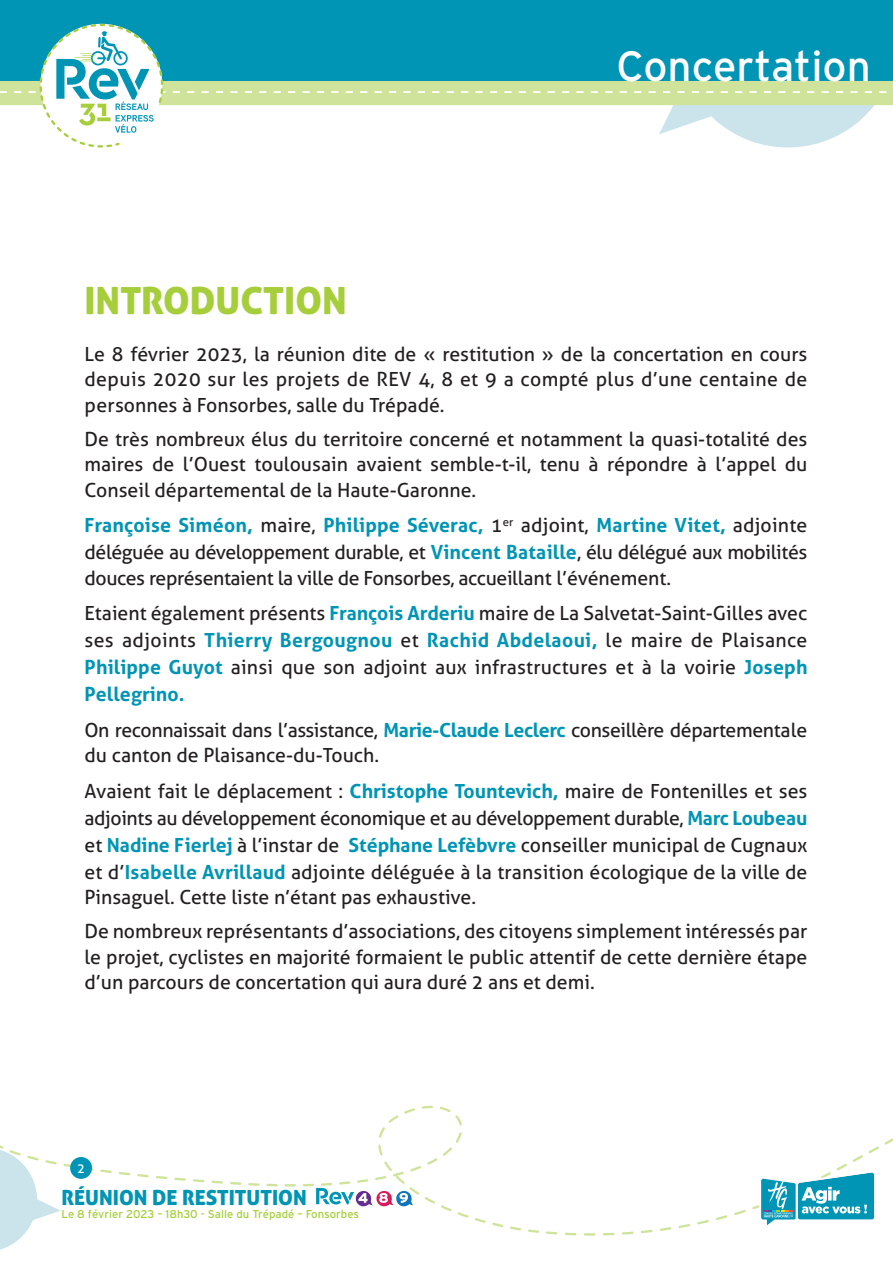
<style>
.page{position:relative;width:893px;height:1263px;background:#fff}
.page>*{position:absolute;margin:0;border:0;box-sizing:border-box;transform-origin:0 0}
.t1{font:42.3px "Interstate";color:#fff}
.t2{font:37.5px "Aller Display";color:#a6ce3b}
.t3{font:20.85px "Aller Display";color:#0095b4}
.t4{font:19.5px/25.5px "Aller";color:#231f20;text-align:justify}
.t5{font:19.5px/25.5px "Aller";letter-spacing:-.02em;color:#231f20}
.t6{font:13.2px "Aller";color:#fff}
.t7{font:11.25px "Interstate";color:#a6ce3b}
.s1{font-weight:700;color:#0095b4}
</style>
<div class="page">
<svg style="left:0;top:0;width:893px;height:148px"></svg>
<svg style="left:564px;top:1138px;width:329px;height:98px"></svg>
<svg style="left:0;top:1145px;width:223px;height:105px"></svg>
<div style="left:70px;top:1157px;width:22px;height:22px;background:#0095b4;border-radius:50%"></div>
<svg style="left:248px;top:1105px;width:291px;height:128px"></svg>
<h1 class="t1" style="left:617px;top:43px;width:256px">Concertation</h1>
<h2 class="t2" style="left:84px;top:276px;width:264px">INTRODUCTION</h2>
<p class="t4" style="left:84px;top:341px;width:724px">Le 8 février 2023, la réunion dite de « restitution » de la concertation en cours depuis 2020 sur les projets de REV 4, 8 et 9 a compté plus d’une centaine de personnes à Fonsorbes, salle du Trépadé.</p>
<p class="t4" style="left:84px;top:426px;width:724px">De très nombreux élus du territoire concerné et notamment la quasi-totalité des maires de l’Ouest toulousain avaient semble-t-il, tenu à répondre à l’appel du Conseil départemental de la Haute-Garonne.</p>
<p class="t4" style="left:84px;top:512px;width:724px;line-height:26.2px"><span class="s1">Françoise Siméon,</span> maire, <span class="s1">Philippe Séverac,</span> 1<sup>er</sup> adjoint, <span class="s1">Martine Vitet,</span> adjointe déléguée au développement durable, et <span class="s1">Vincent Bataille</span>, élu délégué aux mobilités douces représentaient la ville de Fonsorbes, accueillant l’événement.</p>
<p class="t4" style="left:84px;top:600px;width:724px;line-height:27px">Etaient également présents <span class="s1">François Arderiu</span> maire de La Salvetat-Saint-Gilles avec ses adjoints <span class="s1">Thierry Bergougnou</span> et <span class="s1">Rachid Abdelaoui,</span> le maire de Plaisance <span class="s1">Philippe Guyot</span> ainsi que son adjoint aux infrastructures et à la voirie <span class="s1">Joseph Pellegrino.</span></p>
<p class="t5" style="left:84px;top:717px;width:724px">On reconnaissait dans l’assistance, <span class="s1">Marie-Claude Leclerc</span> conseillère départementale du canton de Plaisance-du-Touch.</p>
<p class="t4" style="left:84px;top:777px;width:724px;line-height:26.7px">Avaient fait le déplacement : <span class="s1">Christophe Tountevich,</span> maire de Fontenilles et ses adjoints au développement économique et au développement durable, <span class="s1">Marc Loubeau </span>et <span class="s1">Nadine Fierlej</span> à l’instar de <span class="s1">Stéphane Lefèbvre</span> conseiller municipal de Cugnaux et d’<span class="s1">Isabelle Avrillaud</span> adjointe déléguée à la transition écologique de la ville de Pinsaguel. Cette liste n’étant pas exhaustive.</p>
<p class="t4" style="left:84px;top:918px;width:724px">De nombreux représentants d’associations, des citoyens simplement intéressés par le projet, cyclistes en majorité formaient le public attentif de cette dernière étape d’un parcours de concertation qui aura duré 2 ans et demi.</p>
<p class="t6" style="left:77px;top:1160px;width:9px">2</p>
<p class="t3" style="left:61px;top:1184px;width:247px">RÉUNION DE RESTITUTION</p>
<p class="t7" style="left:61px;top:1208px;width:299px">Le 8 février 2023 – 18h30 - Salle du Trépadé – Fonsorbes</p>
</div>
